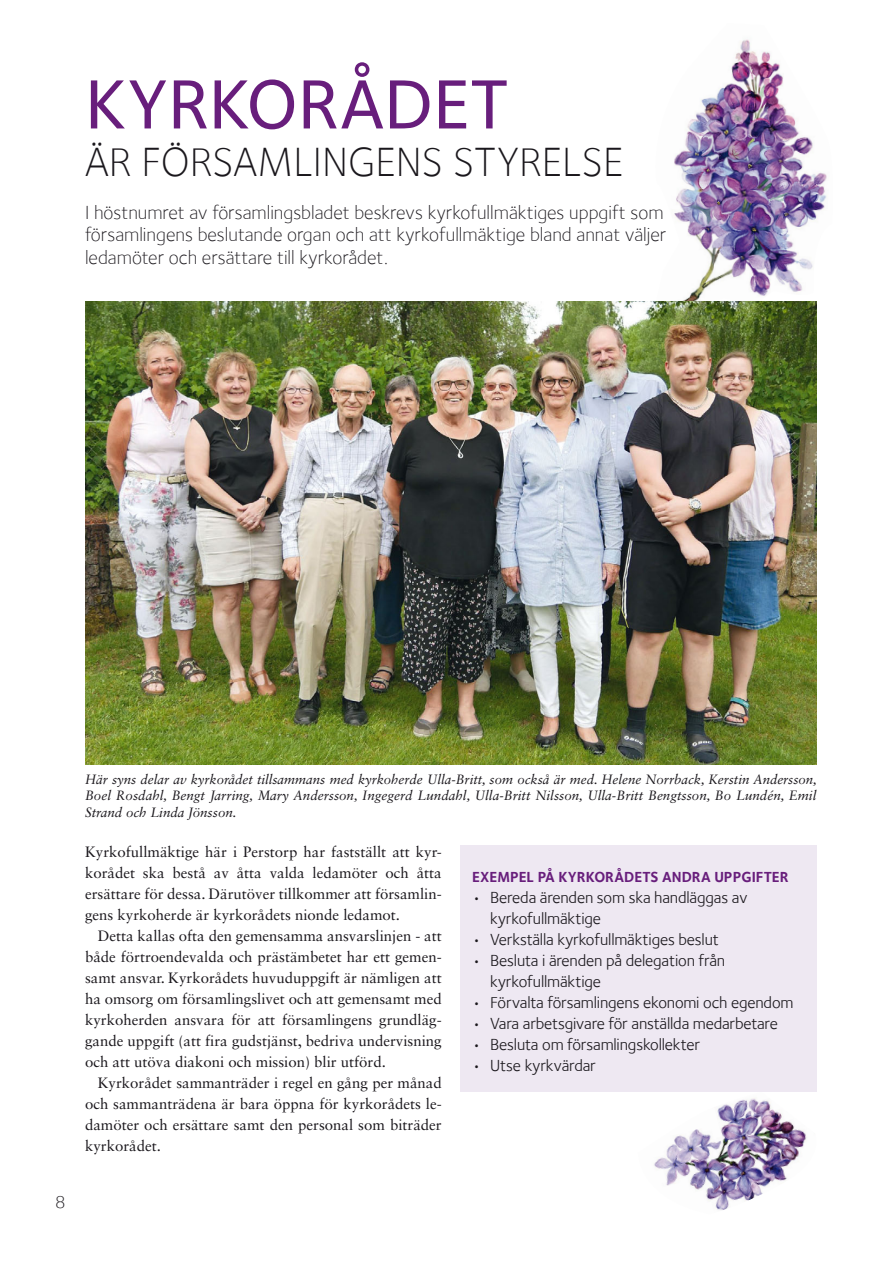
<style>
.page{position:relative;width:893px;height:1263px;background:#fff}
.page>*{position:absolute;margin:0;border:0;box-sizing:border-box;transform-origin:0 0}
.t1{font:500 72px "Foundry Sterling";color:#681e7c}
.t2{font:300 42px "Foundry Sterling";color:#1a171c}
.t3{font:300 19.5px/22.5px "Foundry Sterling";color:#1a171c}
.t4{font:300 18px "Foundry Sterling";color:#1a171c}
.t5{font:16.5px/21px "Foundry Sterling";letter-spacing:-.01em;color:#1a171c}
.t6{font:15px/21px "Sabon LT Std";color:#1a171c;text-align:justify}
.t7{font:700 15px "Foundry Sterling";color:#681e7c}
.t8{font:italic 13.5px/16.5px "Sabon LT Std";color:#1a171c;text-align:justify}
</style>
<div class="page">
<div style="left:460px;top:845px;width:356px;height:246px;background:#eee8f2"></div>
<img style="left:650px;top:39px;width:177px;height:286px">
<img style="left:85px;top:302px;width:731px;height:463px">
<img style="left:654px;top:1098px;width:153px;height:112px">
<h1 class="t1" style="left:85px;top:62px;width:425px">KYRKORÅDET</h1>
<h2 class="t2" style="left:85px;top:138px;width:540px">ÄR FÖRSAMLINGENS STYRELSE</h2>
<h3 class="t3" style="left:85px;top:201px;width:583px">I höstnumret av församlingsbladet beskrevs kyrkofullmäktiges uppgift som församlingens beslutande organ och att kyrkofullmäktige bland annat väljer ledamöter och ersättare till kyrkorådet.</h3>
<p class="t4" style="left:55px;top:1191px;width:12px">8</p>
<p class="t8" style="left:85px;top:772px;width:733px">Här syns delar av kyrkorådet tillsammans med kyrkoherde Ulla-Britt, som också är med. Helene Norrback, Kerstin Andersson, Boel Rosdahl, Bengt Jarring, Mary Andersson, Ingegerd Lundahl, Ulla-Britt Nilsson, Ulla-Britt Bengtsson, Bo Lundén, Emil Strand och Linda Jönsson.</p>
<p class="t6" style="left:85px;top:842px;width:358px">Kyrkofullmäktige här i Perstorp har fastställt att kyr&shy;korådet ska bestå av åtta valda ledamöter och åtta ersättare för dessa. Därutöver tillkommer att församlin&shy;gens kyrkoherde är kyrkorådets nionde ledamot.</p>
<p class="t6" style="left:85px;top:926px;width:358px;text-indent:13px">Detta kallas ofta den gemensamma ansvarslinjen - att både förtroendevalda och prästämbetet har ett gemen&shy;samt ansvar. Kyrkorådets huvuduppgift är nämligen att ha omsorg om församlingslivet och att gemensamt med kyrkoherden ansvara för att församlingens grundläg&shy;gande uppgift (att fira gudstjänst, bedriva undervisning och att utöva diakoni och mission) blir utförd.</p>
<p class="t6" style="left:85px;top:1073px;width:358px;text-indent:13px">Kyrkorådet sammanträder i regel en gång per månad och sammanträdena är bara öppna för kyrkorådets le&shy;damöter och ersättare samt den personal som biträder kyrkorådet.</p>
<p class="t7" style="left:472px;top:868px;width:318px">EXEMPEL PÅ KYRKORÅDETS ANDRA UPPGIFTER</p>
<p class="t5" style="left:490px;top:887px;width:259px;text-indent:-18px">• Bereda ärenden som ska handläggas av kyrkofullmäktige</p>
<p class="t5" style="left:472px;top:929px;width:248px">• Verkställa kyrkofullmäktiges beslut</p>
<p class="t5" style="left:490px;top:950px;width:236px;text-indent:-18px">• Besluta i ärenden på delegation från kyrkofullmäktige</p>
<p class="t5" style="left:472px;top:992px;width:323px">• Förvalta församlingens ekonomi och egendom</p>
<p class="t5" style="left:472px;top:1013px;width:307px">• Vara arbetsgivare för anställda medarbetare</p>
<p class="t5" style="left:472px;top:1034px;width:229px">• Besluta om församlingskollekter</p>
<p class="t5" style="left:472px;top:1055px;width:125px">• Utse kyrkvärdar</p>
</div>
